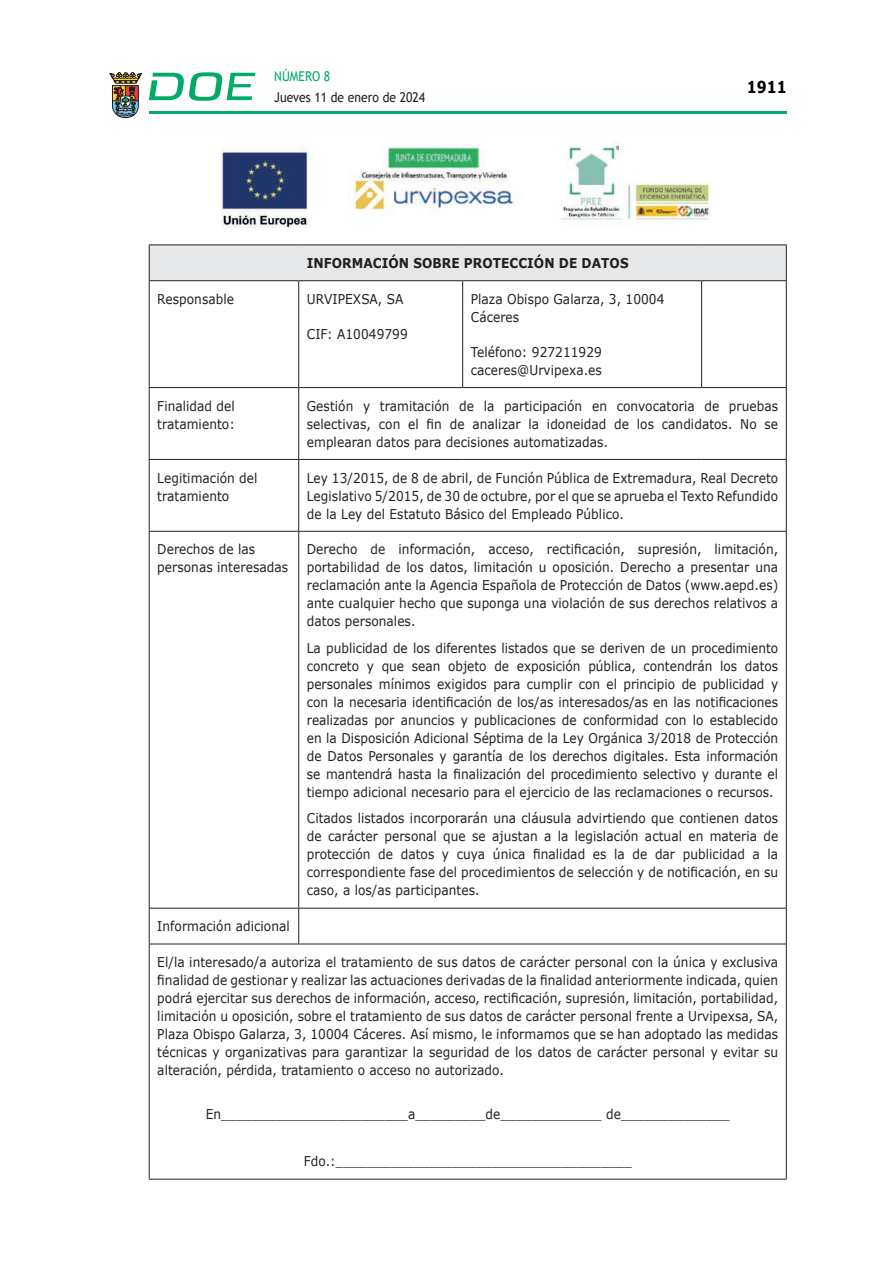
<style>
.page{position:relative;width:893px;height:1263px;background:#fff}
.page>*{position:absolute;margin:0;border:0;box-sizing:border-box;transform-origin:0 0}
.t1{font:700 16.5px "Verdana";color:#000;scale:.85 1}
.CUERPO_DE_TEXTO{font:13.5px/18px "Verdana";letter-spacing:.005em;color:#231f20;text-align:justify;scale:.9 1}
.CUERPO_DE_TEXTO-2{font:700 13.5px "Verdana";letter-spacing:.005em;color:#231f20;scale:.9 1}
.t2{font:13.5px "Trebuchet MS";color:#231f20;scale:.9 1}
.t3{font:13.5px "Trebuchet MS";color:#00ab67;scale:.9 1}
</style>
<div class="page">
<hr style="left:149px;top:111px;width:638px;height:3px;background:#00ab66">
<svg style="left:109px;top:72px;width:33px;height:46px"></svg>
<svg style="left:149px;top:72px;width:106px;height:29px"></svg>
<div style="left:149px;top:245px;width:637px;height:36px;background:#e6e7e9"></div>
<hr style="left:149px;top:244px;width:150px;height:1px;background:#231f20">
<hr style="left:299px;top:244px;width:164px;height:1px;background:#231f20">
<hr style="left:463px;top:244px;width:239px;height:1px;background:#231f20">
<hr style="left:702px;top:244px;width:85px;height:1px;background:#231f20">
<hr style="left:149px;top:280px;width:150px;height:1px;background:#231f20">
<hr style="left:299px;top:280px;width:164px;height:1px;background:#231f20">
<hr style="left:463px;top:280px;width:239px;height:1px;background:#231f20">
<hr style="left:702px;top:280px;width:85px;height:1px;background:#231f20">
<hr style="left:149px;top:387px;width:150px;height:1px;background:#231f20">
<hr style="left:299px;top:387px;width:164px;height:1px;background:#231f20">
<hr style="left:463px;top:387px;width:239px;height:1px;background:#231f20">
<hr style="left:702px;top:387px;width:85px;height:1px;background:#231f20">
<hr style="left:149px;top:459px;width:150px;height:1px;background:#231f20">
<hr style="left:299px;top:459px;width:164px;height:1px;background:#231f20">
<hr style="left:463px;top:459px;width:239px;height:1px;background:#231f20">
<hr style="left:702px;top:459px;width:85px;height:1px;background:#231f20">
<hr style="left:149px;top:531px;width:150px;height:1px;background:#231f20">
<hr style="left:299px;top:531px;width:164px;height:1px;background:#231f20">
<hr style="left:463px;top:531px;width:239px;height:1px;background:#231f20">
<hr style="left:702px;top:531px;width:85px;height:1px;background:#231f20">
<hr style="left:149px;top:908px;width:150px;height:1px;background:#231f20">
<hr style="left:299px;top:908px;width:164px;height:1px;background:#231f20">
<hr style="left:463px;top:908px;width:239px;height:1px;background:#231f20">
<hr style="left:702px;top:908px;width:85px;height:1px;background:#231f20">
<hr style="left:149px;top:944px;width:150px;height:1px;background:#231f20">
<hr style="left:299px;top:944px;width:164px;height:1px;background:#231f20">
<hr style="left:463px;top:944px;width:239px;height:1px;background:#231f20">
<hr style="left:702px;top:944px;width:85px;height:1px;background:#231f20">
<hr style="left:149px;top:1179px;width:150px;height:1px;background:#231f20">
<hr style="left:299px;top:1179px;width:164px;height:1px;background:#231f20">
<hr style="left:463px;top:1179px;width:239px;height:1px;background:#231f20">
<hr style="left:702px;top:1179px;width:85px;height:1px;background:#231f20">
<hr style="left:149px;top:245px;width:1px;height:35px;background:#231f20">
<hr style="left:149px;top:281px;width:1px;height:106px;background:#231f20">
<hr style="left:149px;top:388px;width:1px;height:71px;background:#231f20">
<hr style="left:149px;top:460px;width:1px;height:71px;background:#231f20">
<hr style="left:149px;top:532px;width:1px;height:376px;background:#231f20">
<hr style="left:149px;top:908px;width:1px;height:36px;background:#231f20">
<hr style="left:149px;top:944px;width:1px;height:235px;background:#231f20">
<hr style="left:786px;top:245px;width:1px;height:35px;background:#231f20">
<hr style="left:298px;top:281px;width:1px;height:106px;background:#231f20">
<hr style="left:462px;top:281px;width:1px;height:106px;background:#231f20">
<hr style="left:701px;top:281px;width:1px;height:106px;background:#231f20">
<hr style="left:786px;top:281px;width:1px;height:106px;background:#231f20">
<hr style="left:298px;top:388px;width:1px;height:71px;background:#231f20">
<hr style="left:786px;top:388px;width:1px;height:71px;background:#231f20">
<hr style="left:298px;top:460px;width:1px;height:71px;background:#231f20">
<hr style="left:786px;top:460px;width:1px;height:71px;background:#231f20">
<hr style="left:298px;top:532px;width:1px;height:376px;background:#231f20">
<hr style="left:786px;top:532px;width:1px;height:376px;background:#231f20">
<hr style="left:298px;top:908px;width:1px;height:36px;background:#231f20">
<hr style="left:786px;top:908px;width:1px;height:36px;background:#231f20">
<hr style="left:786px;top:944px;width:1px;height:235px;background:#231f20">
<img style="left:222px;top:145px;width:489px;height:83px">
<p class="t3" style="left:274px;top:67px;width:64px">NÚMERO 8</p>
<p class="t2" style="left:274px;top:88px;width:169px">Jueves 11 de enero de 2024</p>
<p class="CUERPO_DE_TEXTO-2" style="left:307px;top:253px;width:359px">INFORMACIÓN SOBRE PROTECCIÓN DE DATOS</p>
<p class="CUERPO_DE_TEXTO" style="left:157px;top:290px;width:87px">Responsable</p>
<p class="CUERPO_DE_TEXTO" style="left:307px;top:290px;width:109px">URVIPEXSA, SA</p>
<p class="CUERPO_DE_TEXTO" style="left:307px;top:325px;width:114px">CIF: A10049799</p>
<p class="CUERPO_DE_TEXTO" style="left:471px;top:290px;width:217px">Plaza Obispo Galarza, 3, 10004<br>Cáceres</p>
<p class="CUERPO_DE_TEXTO" style="left:471px;top:343px;width:147px">Teléfono: 927211929</p>
<p class="CUERPO_DE_TEXTO" style="left:471px;top:361px;width:147px">caceres@Urvipexa.es</p>
<p class="t1" style="left:747px;top:75px;width:48px">1911</p>
<p class="CUERPO_DE_TEXTO" style="left:157px;top:397px;width:88px">Finalidad del tratamiento:</p>
<p class="CUERPO_DE_TEXTO" style="left:307px;top:397px;width:525px">Gestión y tramitación de la participación en convocatoria de pruebas selectivas, con el fin de analizar la idoneidad de los candidatos. No se emplearan datos para decisiones automatizadas.</p>
<p class="CUERPO_DE_TEXTO" style="left:157px;top:468px;width:113px">Legitimación del tratamiento</p>
<p class="CUERPO_DE_TEXTO" style="left:307px;top:468px;width:525px">Ley 13/2015, de 8 de abril, de Función Pública de Extremadura, Real Decreto Legislativo 5/2015, de 30 de octubre, por el que se aprueba el Texto Refundido de la Ley del Estatuto Básico del Empleado Público.</p>
<p class="CUERPO_DE_TEXTO" style="left:157px;top:540px;width:147px">Derechos de las personas interesadas</p>
<p class="CUERPO_DE_TEXTO" style="left:307px;top:540px;width:525px">Derecho de información, acceso, rectificación, supresión, limitación, portabilidad de los datos, limitación u oposición. Derecho a presentar una reclamación ante la Agencia Española de Protección de Datos (www.aepd.es) ante cualquier hecho que suponga una violación de sus derechos relativos a datos personales.</p>
<p class="CUERPO_DE_TEXTO" style="left:307px;top:639px;width:525px">La publicidad de los diferentes listados que se deriven de un procedimiento concreto y que sean objeto de exposición pública, contendrán los datos personales mínimos exigidos para cumplir con el principio de publicidad y con la necesaria identificación de los/as interesados/as en las notificaciones realizadas por anuncios y publicaciones de conformidad con lo establecido en la Disposición Adicional Séptima de la Ley Orgánica 3/2018 de Protección de Datos Personales y garantía de los derechos digitales. Esta información se mantendrá hasta la finalización del procedimiento selectivo y durante el tiempo adicional necesario para el ejercicio de las reclamaciones o recursos.</p>
<p class="CUERPO_DE_TEXTO" style="left:307px;top:809px;width:525px">Citados listados incorporarán una cláusula advirtiendo que contienen datos de carácter personal que se ajustan a la legislación actual en materia de protección de datos y cuya única finalidad es la de dar publicidad a la correspondiente fase del procedimientos de selección y de notificación, en su caso, a los/as participantes.</p>
<p class="CUERPO_DE_TEXTO" style="left:157px;top:917px;width:149px">Información adicional</p>
<p class="CUERPO_DE_TEXTO" style="left:157px;top:953px;width:691px">El/la interesado/a autoriza el tratamiento de sus datos de carácter personal con la única y exclusiva finalidad de gestionar y realizar las actuaciones derivadas de la finalidad anteriormente indicada, quien podrá ejercitar sus derechos de información, acceso, rectificación, supresión, limitación, portabilidad, limitación u oposición, sobre el tratamiento de sus datos de carácter personal frente a Urvipexsa, SA, Plaza Obispo Galarza, 3, 10004 Cáceres. Así mismo, le informamos que se han adoptado las medidas técnicas y organizativas para garantizar la seguridad de los datos de carácter personal y evitar su alteración, pérdida, tratamiento o acceso no autorizado.</p>
<p class="CUERPO_DE_TEXTO" style="left:206px;top:1104px;width:584px">En________________________a_________de_____________ de______________</p>
<p class="CUERPO_DE_TEXTO" style="left:304px;top:1152px;width:366px">Fdo.:______________________________________</p>
</div>
